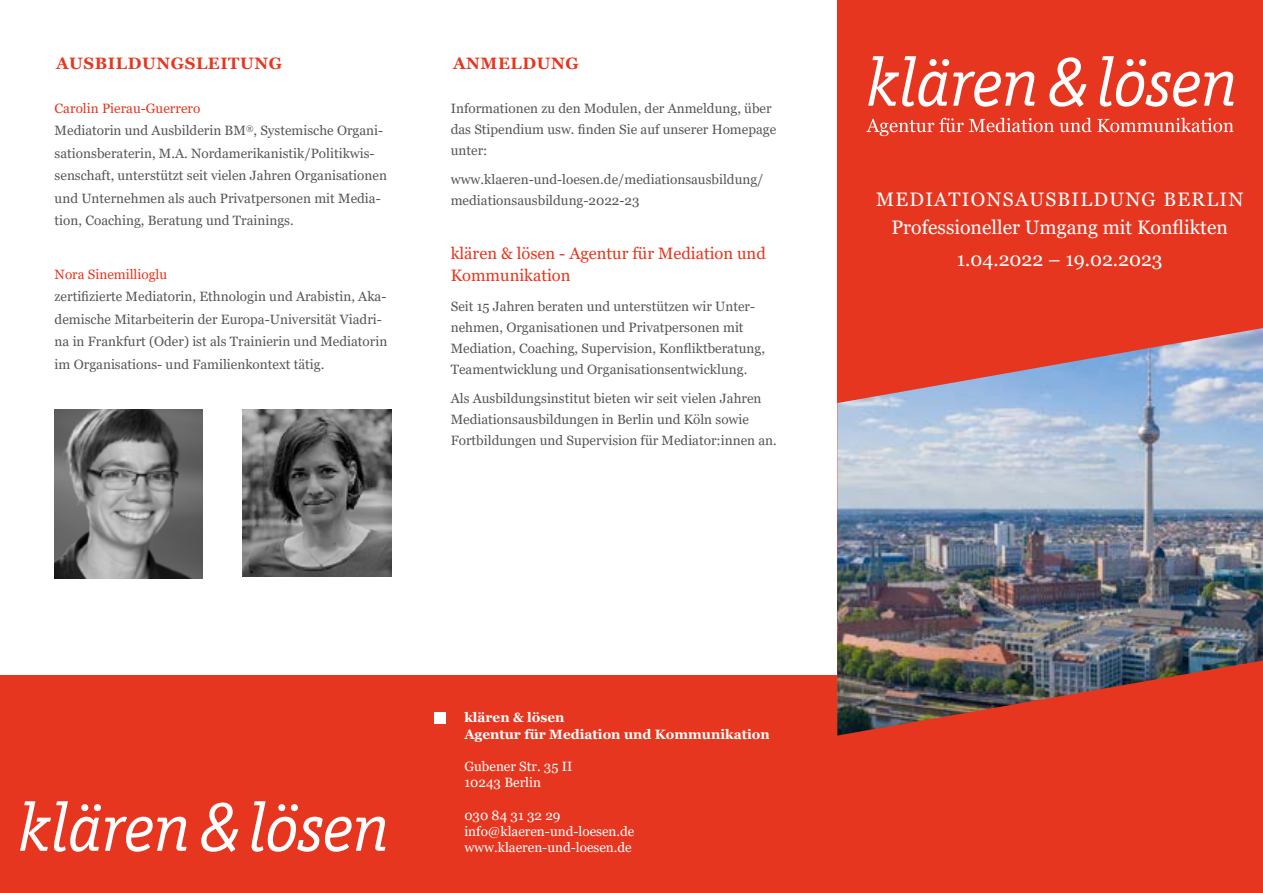
<style>
.page{position:relative;width:1263px;height:893px;background:#fff}
.page>*{position:absolute;margin:0;border:0;box-sizing:border-box;transform-origin:0 0}
.t1{font:19.5px/27.6px "Georgia";color:#fff;text-align:center}
.t2{font:16.5px/22.5px "Georgia";color:#e6361f}
.t3{font:700 16.5px "Georgia";letter-spacing:.035em;color:#e6361f}
.t4{font:13.5px/22.5px "Georgia";color:#575756}
.t5{font:13.5px/16.2px "Georgia";color:#fff}
.t6{font:700 13.5px/16.2px "Georgia";color:#fff}
.t7{font:13.5px "Georgia";color:#e6361f}
.s1{color:#e6361f}
</style>
<div class="page">
<div style="left:837px;top:0;width:426px;height:893px;background:#e6361f"></div>
<img style="left:54px;top:410px;width:149px;height:168px">
<img style="left:242px;top:410px;width:149px;height:167px">
<div style="left:0;top:676px;width:837px;height:217px;background:#e6361f"></div>
<div style="left:434px;top:712px;width:12px;height:12px;background:#fff"></div>
<svg style="left:20px;top:801px;width:365px;height:51px"></svg>
<svg style="left:868px;top:56px;width:365px;height:51px"></svg>
<svg style="left:866px;top:118px;width:367px;height:18px"></svg>
<img style="left:837px;top:328px;width:426px;height:408px">
<p class="t3" style="left:56px;top:52px;width:228px">AUSBILDUNGSLEITUNG</p>
<p class="t3" style="left:453px;top:52px;width:127px">ANMELDUNG</p>
<p class="t4" style="left:451px;top:98px;width:327px;line-height:21px">Informationen zu den Modulen, der Anmeldung, über das Stipendium usw. finden Sie auf unserer Homepage unter:</p>
<p class="t4" style="left:451px;top:170px;width:314px;line-height:21px">www.klaeren-und-loesen.de/mediationsausbildung/ mediationsausbildung-2022-23</p>
<p class="t2" style="left:451px;top:242px;width:317px">klären &amp; lösen - Agentur für Mediation und<br>Kommunikation</p>
<p class="t4" style="left:451px;top:296px;width:316px;line-height:21px">Seit 15 Jahren beraten und unterstützen wir Unter&shy;nehmen, Organisationen und Privatpersonen mit Mediation, Coaching, Supervision, Konfliktberatung, Teamentwicklung und Organisationsentwicklung.</p>
<p class="t4" style="left:451px;top:389px;width:328px;line-height:21px">Als Ausbildungsinstitut bieten wir seit vielen Jahren<br>Mediationsausbildungen in Berlin und Köln sowie<br>Fortbildungen und Supervision für Mediator:innen an.</p>
<p class="t4" style="left:55px;top:97px;width:334px"><span class="s1">Carolin Pierau-Guerrero<br></span>Mediatorin und Ausbilderin BM<sup>®</sup>, Systemische Organi&shy;sationsberaterin, M.A. Nordamerikanistik/Politikwis&shy;senschaft, unterstützt seit vielen Jahren Organisationen und Unternehmen als auch Privatpersonen mit Media&shy;tion, Coaching, Beratung und Trainings.</p>
<p class="t7" style="left:55px;top:266px;width:114px">Nora Sinemillioglu</p>
<p class="t4" style="left:55px;top:286px;width:334px">zertifizierte Mediatorin, Ethnologin und Arabistin, Aka&shy;demische Mitarbeiterin der Europa-Universität Viadri&shy;na in Frankfurt (Oder) ist als Trainierin und Mediatorin im Organisations- und Familienkontext tätig.</p>
<h1 class="t1" style="left:876px;top:186px;width:369px">MEDIATIONSAUSBILDUNG BERLIN<br>Professioneller Umgang mit Konflikten</h1>
<h1 class="t1" style="left:957px;top:246px;width:207px">1.04.2022 – 19.02.2023</h1>
<p class="t6" style="left:464px;top:710px;width:307px">klären &amp; lösen<br>Agentur für Mediation und Kommunikation</p>
<p class="t5" style="left:464px;top:759px;width:109px">Gubener Str. 35 II<br>10243 Berlin</p>
<p class="t5" style="left:464px;top:807px;width:172px">030 84 31 32 29 info@klaeren-und-loesen.de www.klaeren-und-loesen.de</p>
</div>
